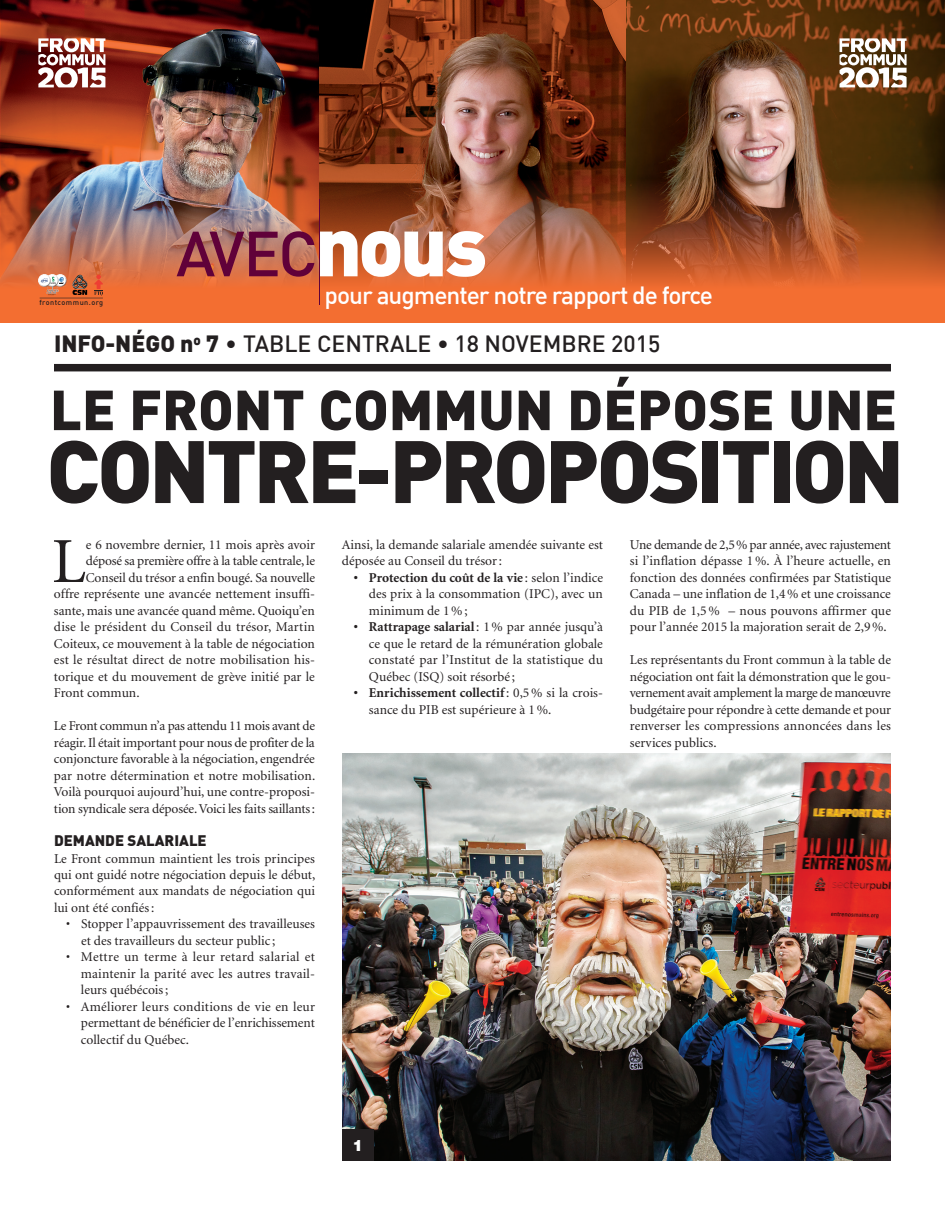
<style>
.page{position:relative;width:945px;height:1215px;background:#fff}
.page>*{position:absolute;margin:0;border:0;box-sizing:border-box;transform-origin:0 0}
.t1{font:900 87px "DIN";letter-spacing:-.045em;color:#231f20}
.t2{font:64.2px "Minion";color:#231f20}
.t3{font:900 55.5px "DIN";color:#231f20}
.t4{font:500 24.45px "DIN";letter-spacing:-.04em;color:#fff}
.t5{font:500 23.1px "DIN";color:#231f20}
.t6{font:900 15.75px "Helvetica Neue";color:#fff}
.t7{font:900 15px "DIN";color:#231f20}
.t8{font:13.5px/16.5px "Minion";color:#231f20;text-align:justify}
.t9{font:500 7.35px "DIN";letter-spacing:.065em;color:#231f20}
.s1{font-weight:900}
.s2{font-family:"DIN Light Alternate";font-weight:400}
.s3{font-weight:700}
</style>
<div class="page">
<img style="left:0;top:0;width:945px;height:322px">
<svg style="left:840px;top:38px;width:67px;height:49px"></svg>
<svg style="left:38px;top:38px;width:67px;height:49px"></svg>
<svg style="left:177px;top:231px;width:137px;height:46px;background:#9d4a51"></svg>
<hr style="left:319px;top:200px;width:1px;height:105px;background:#600139">
<svg style="left:320px;top:231px;width:165px;height:46px"></svg>
<div style="left:36px;top:282px;width:32px;height:7px;background:#ec6e35"></div>
<svg style="left:38px;top:274px;width:29px;height:22px"></svg>
<hr style="left:40px;top:298px;width:63px;height:1px;background:#231f20">
<svg style="left:94px;top:275px;width:9px;height:21px"></svg>
<svg style="left:73px;top:290px;width:14px;height:5px"></svg>
<img style="left:72px;top:275px;width:16px;height:14px">
<div style="left:54px;top:364px;width:837px;height:7px;background:#231f20"></div>
<img style="left:342px;top:754px;width:549px;height:407px">
<div style="left:342px;top:1130px;width:32px;height:31px;background:#231f20"></div>
<h3 class="t4" style="left:325px;top:280px;width:390px">pour augmenter notre rapport de force</h3>
<h3 class="t5" style="left:54px;top:329px;width:608px"><span class="s1">INFO-NÉGO n</span><sup>o</sup> <span class="s1">7</span> <span class="s2">•</span> TABLE CENTRALE • 18 NOVEMBRE 2015</h3>
<h3 class="t3" style="left:50px;top:373px;width:849px">LE FRONT COMMUN DÉPOSE UNE</h3>
<h1 class="t1" style="left:46px;top:413px;width:859px">CONTRE-PROPOSITION</h1>
<h2 class="t2" style="left:52px;top:530px;width:36px">L</h2>
<p class="t8" style="left:86px;top:537px;width:231px">e 6 novembre dernier, 11 mois après avoir</p>
<p class="t9" style="left:39px;top:297px;width:65px">frontcommun.org</p>
<p class="t8" style="left:630px;top:537px;width:263px">Une demande de 2,5% par année, avec rajustement si l’inflation dépasse 1 %. À l’heure actuelle, en fonction des données confirmées par Statistique Canada – une inflation de 1,4% et une croissance du PIB de 1,5% – nous pouvons affirmer que pour l’année 2015 la majoration serait de 2,9%.</p>
<p class="t8" style="left:630px;top:652px;width:263px">Les représentants du Front commun à la table de négociation ont fait la démonstration que le gou&shy;vernement avait amplement la marge de manœuvre budgétaire pour répondre à cette demande et pour renverser les compressions annoncées dans les services publics.</p>
<p class="t8" style="left:342px;top:537px;width:263px">Ainsi, la demande salariale amendée suivante est déposée au Conseil du trésor:</p>
<p class="t8" style="left:369px;top:570px;width:236px;text-indent:-15px"><span class="s3">• Protection du coût de la vie</span> : selon l’indice des prix à la consommation (IPC), avec un minimum de 1%;</p>
<p class="t8" style="left:369px;top:619px;width:236px;text-indent:-15px"><span class="s3">• Rattrapage salarial</span>: 1% par année jusqu’à ce que le retard de la rémunération globale constaté par l’Institut de la statistique du Québec (ISQ) soit résorbé ;</p>
<p class="t8" style="left:369px;top:685px;width:235px;text-indent:-15px"><span class="s3">• Enrichissement collectif</span>: 0,5% si la crois&shy;sance du PIB est supérieure à 1%.</p>
<p class="t8" style="left:86px;top:553px;width:231px">déposé sa première offre à la table centrale, le</p>
<p class="t8" style="left:86px;top:570px;width:231px">Conseil du trésor a enfin bougé. Sa nouvelle</p>
<p class="t8" style="left:54px;top:586px;width:262px">offre représente une avancée nettement insuffi-</p>
<p class="t8" style="left:54px;top:603px;width:262px">sante, mais une avancée quand même. Quoiqu’en</p>
<p class="t8" style="left:54px;top:619px;width:262px">dise le président du Conseil du trésor, Martin</p>
<p class="t8" style="left:54px;top:636px;width:262px">Coiteux, ce mouvement à la table de négociation</p>
<p class="t8" style="left:54px;top:652px;width:263px">est le résultat direct de notre mobilisation his-</p>
<p class="t8" style="left:54px;top:669px;width:262px">torique et du mouvement de grève initié par le</p>
<p class="t8" style="left:54px;top:685px;width:87px">Front commun.</p>
<p class="t8" style="left:54px;top:718px;width:263px">Le Front commun n’a pas attendu 11 mois avant de réagir. Il était important pour nous de profiter de la conjoncture favorable à la négociation, engendrée par notre détermination et notre mobilisation.<br>Voilà pourquoi aujourd’hui, une contre-proposi&shy;tion syndicale sera déposée. Voici les faits saillants:</p>
<p class="t7" style="left:54px;top:831px;width:154px">DEMANDE SALARIALE</p>
<p class="t8" style="left:54px;top:850px;width:263px">Le Front commun maintient les trois principes qui ont guidé notre négociation depuis le début, conformément aux mandats de négociation qui lui ont été confiés:</p>
<p class="t8" style="left:81px;top:916px;width:236px;text-indent:-15px">• Stopper l’appauvrissement des travailleuses et des travailleurs du secteur public ;</p>
<p class="t8" style="left:81px;top:949px;width:235px;text-indent:-15px">• Mettre un terme à leur retard salarial et maintenir la parité avec les autres travail&shy;leurs québécois;</p>
<p class="t8" style="left:81px;top:999px;width:236px;text-indent:-15px">• Améliorer leurs conditions de vie en leur permettant de bénéficier de l’enrichissement collectif du Québec.</p>
<p class="t6" style="left:352px;top:1136px;width:12px">1</p>
</div>
